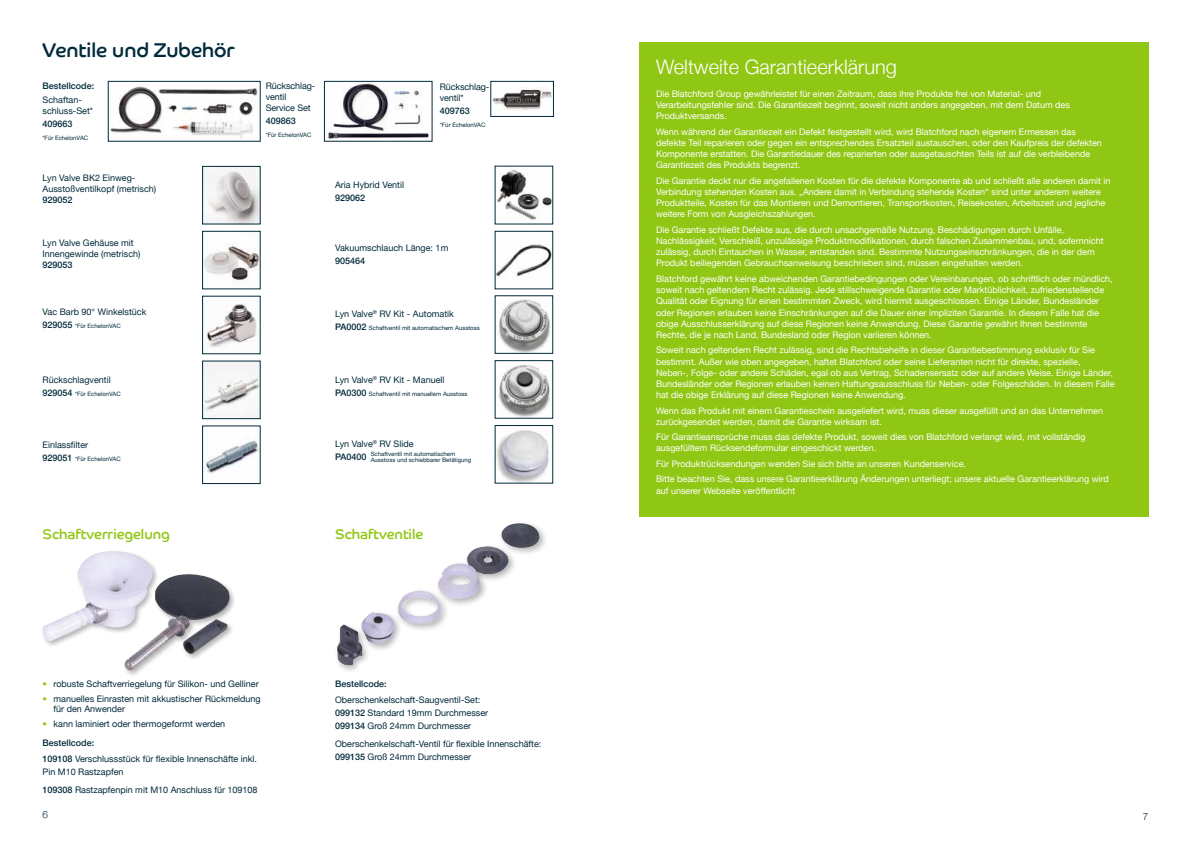
<style>
.page{position:relative;width:1191px;height:842px;background:#fff}
.page>*{position:absolute;margin:0;border:0;box-sizing:border-box;transform-origin:0 0}
.t1{font:300 20px "Helvetica Neue";color:#fff}
.t2{font:20px "Co Headline";color:#002a3a}
.t3{font:14px "Co Headline";color:#90c715}
.t4{font:300 10px "Helvetica Neue";color:#002a3a}
.t5{font:9px/11.2px "Helvetica Neue";color:#fff}
.t6{font:9px/10.8px "Helvetica Neue";color:#002a3a}
.t7{font:500 9px "Helvetica Neue";color:#002a3a}
.t8{font:6px/6px "Helvetica Neue";color:#002a3a}
.s1{font-weight:500;font-size:9px}
.s2{font-weight:500}
.s3{font-weight:500;color:#90c715}
</style>
<div class="page">
<div style="left:639px;top:42px;width:509px;height:474px;background:#90c715"></div>
<div style="left:334px;top:520px;width:214px;height:154px;background:#000;opacity:.3"></div>
<img style="left:466px;top:523px;width:73px;height:35px">
<div style="left:40px;top:549px;width:197px;height:128px;background:#000;opacity:.3"></div>
<img style="left:42px;top:551px;width:152px;height:119px">
<img style="left:209px;top:171px;width:49px;height:51px">
<div style="left:202px;top:166px;width:58px;height:58px;border:1px solid #002a3a"></div>
<img style="left:204px;top:243px;width:54px;height:39px">
<div style="left:202px;top:231px;width:58px;height:58px;border:1px solid #002a3a"></div>
<img style="left:204px;top:303px;width:54px;height:45px">
<img style="left:204px;top:363px;width:54px;height:49px">
<div style="left:202px;top:361px;width:58px;height:58px;border:1px solid #002a3a"></div>
<img style="left:205px;top:437px;width:53px;height:37px">
<div style="left:202px;top:426px;width:58px;height:58px;border:1px solid #002a3a"></div>
<img style="left:497px;top:244px;width:54px;height:33px">
<div style="left:495px;top:231px;width:58px;height:58px;border:1px solid #002a3a"></div>
<img style="left:498px;top:299px;width:53px;height:53px">
<div style="left:495px;top:296px;width:58px;height:58px;border:1px solid #002a3a"></div>
<img style="left:498px;top:364px;width:52px;height:52px">
<div style="left:495px;top:360px;width:58px;height:58px;border:1px solid #002a3a"></div>
<img style="left:497px;top:430px;width:52px;height:51px">
<div style="left:495px;top:425px;width:58px;height:58px;border:1px solid #002a3a"></div>
<img style="left:497px;top:169px;width:54px;height:51px">
<img style="left:492px;top:87px;width:59px;height:23px">
<div style="left:490px;top:81px;width:63px;height:36px;border:1px solid #002a3a"></div>
<img style="left:326px;top:83px;width:103px;height:56px">
<div style="left:324px;top:81px;width:108px;height:60px;border:1px solid #002a3a"></div>
<img style="left:110px;top:86px;width:148px;height:52px">
<div style="left:108px;top:81px;width:152px;height:60px;border:1px solid #002a3a"></div>
<h1 class="t2" style="left:43px;top:39px;width:194px">Ventile und Zubehör</h1>
<p class="t7" style="left:43px;top:79px;width:53px">Bestellcode:</p>
<p class="t6" style="left:43px;top:95px;width:52px">Schaftan&shy;schluss-Set*</p>
<p class="t7" style="left:43px;top:116px;width:32px">409663</p>
<p class="t8" style="left:43px;top:135px;width:47px">*Für EchelonVAC</p>
<p class="t6" style="left:43px;top:173px;width:115px">Lyn Valve BK2 Einweg-<br>Ausstoßventilkopf (metrisch)</p>
<p class="t7" style="left:43px;top:192px;width:32px">929052</p>
<p class="t6" style="left:43px;top:238px;width:100px">Lyn Valve Gehäuse mit<br>Innengewinde (metrisch)</p>
<p class="t7" style="left:43px;top:258px;width:32px">929053</p>
<p class="t6" style="left:43px;top:306px;width:105px">Vac Barb 90° Winkelstück</p>
<p class="t8" style="left:43px;top:323px;width:80px"><span class="s1">929055</span> *Für EchelonVAC</p>
<p class="t6" style="left:43px;top:375px;width:70px">Rückschlagventil</p>
<p class="t8" style="left:43px;top:391px;width:80px"><span class="s1">929054</span> *Für EchelonVAC</p>
<p class="t6" style="left:43px;top:440px;width:47px">Einlassfilter</p>
<p class="t8" style="left:43px;top:456px;width:80px"><span class="s1">929051</span> *Für EchelonVAC</p>
<p class="t6" style="left:266px;top:81px;width:51px">Rückschlag&shy;ventil<br>Service Set</p>
<p class="t7" style="left:266px;top:114px;width:32px">409863</p>
<p class="t8" style="left:266px;top:133px;width:47px">*Für EchelonVAC</p>
<p class="t6" style="left:335px;top:180px;width:71px">Aria Hybrid Ventil</p>
<p class="t7" style="left:335px;top:191px;width:32px">929062</p>
<p class="t6" style="left:440px;top:82px;width:51px">Rückschlag&shy;ventil*</p>
<p class="t7" style="left:440px;top:104px;width:32px">409763</p>
<p class="t8" style="left:440px;top:122px;width:47px">*Für EchelonVAC</p>
<p class="t6" style="left:335px;top:243px;width:115px">Vakuumschlauch Länge: 1m</p>
<p class="t7" style="left:335px;top:254px;width:32px">905464</p>
<p class="t6" style="left:335px;top:309px;width:120px">Lyn Valve<sup>®</sup> RV Kit - Automatik</p>
<p class="t8" style="left:335px;top:325px;width:146px"><span class="s1">PA0002</span> Schaftventil mit automatischem Ausstoss</p>
<p class="t6" style="left:335px;top:375px;width:111px">Lyn Valve<sup>®</sup> RV Kit - Manuell</p>
<p class="t8" style="left:335px;top:392px;width:134px"><span class="s1">PA0300</span> Schaftventil mit manuellem Ausstoss</p>
<p class="t6" style="left:335px;top:438px;width:80px;line-height:13px">Lyn Valve<sup>®</sup> RV Slide<br><span class="s2">PA0400</span></p>
<p class="t8" style="left:371px;top:451px;width:102px">Schaftventil mit automatischem<br>Ausstoss und schiebbarer Betätigung</p>
<h2 class="t3" style="left:43px;top:526px;width:129px">Schaftverriegelung</h2>
<h2 class="t3" style="left:335px;top:526px;width:90px">Schaftventile</h2>
<p class="t6" style="left:43px;top:679px;width:218px"><span class="s3">•</span> robuste Schaftverriegelung für Silikon- und Gelliner</p>
<p class="t6" style="left:54px;top:693px;width:209px;text-indent:-11px"><span class="s3">•</span> manuelles Einrasten mit akkustischer Rückmeldung für den Anwender</p>
<p class="t6" style="left:43px;top:715px;width:184px;line-height:18.7px"><span class="s3">•</span> kann laminiert oder thermogeformt werden<br><span class="s2">Bestellcode:</span></p>
<p class="t6" style="left:43px;top:752px;width:216px;line-height:13px"><span class="s2">109108</span> Verschlussstück für flexible Innenschäfte inkl.<br>Pin M10 Rastzapfen</p>
<p class="t6" style="left:43px;top:785px;width:216px"><span class="s2">109308</span> Rastzapfenpin mit M10 Anschluss für 109108</p>
<p class="t4" style="left:43px;top:806px;width:7px">6</p>
<p class="t7" style="left:335px;top:676px;width:53px">Bestellcode:</p>
<p class="t6" style="left:335px;top:693px;width:155px;line-height:13px">Oberschenkelschaft-Saugventil-Set:<br><span class="s2">099132</span> Standard 19mm Durchmesser<br><span class="s2">099134</span> Groß 24mm Durchmesser</p>
<p class="t6" style="left:335px;top:738px;width:208px;line-height:13px">Oberschenkelschaft-Ventil für flexible Innenschäfte:<br><span class="s2">099135</span> Groß 24mm Durchmesser</p>
<h1 class="t1" style="left:656px;top:51px;width:242px">Weltweite Garantieerklärung</h1>
<p class="t5" style="left:656px;top:89px;width:415px">Die Blatchford Group gewährleistet für einen Zeitraum, dass ihre Produkte frei von Material- und<br>Verarbeitungsfehler sind. Die Garantiezeit beginnt, soweit nicht anders angegeben, mit dem Datum des<br>Produktversands.</p>
<p class="t5" style="left:656px;top:127px;width:447px">Wenn während der Garantiezeit ein Defekt festgestellt wird, wird Blatchford nach eigenem Ermessen das defekte Teil reparieren oder gegen ein entsprechendes Ersatzteil austauschen, oder den Kaufpreis der defekten Komponente erstatten. Die Garantiedauer des reparierten oder ausgetauschten Teils ist auf die verbleibende Garantiezeit des Produkts begrenzt.</p>
<p class="t5" style="left:656px;top:176px;width:456px">Die Garantie deckt nur die angefallenen Kosten für die defekte Komponente ab und schließt alle anderen damit in Verbindung stehenden Kosten aus. „Andere damit in Verbindung stehende Kosten“ sind unter anderem weitere Produktteile, Kosten für das Montieren und Demontieren, Transportkosten, Reisekosten, Arbeitszeit und jegliche weitere Form von Ausgleichszahlungen.</p>
<p class="t5" style="left:656px;top:225px;width:449px">Die Garantie schließt Defekte aus, die durch unsachgemäße Nutzung, Beschädigungen durch Unfälle, Nachlässigkeit, Verschleiß, unzulässige Produktmodifikationen, durch falschen Zusammenbau, und, sofernnicht zulässig, durch Eintauchen in Wasser, entstanden sind. Bestimmte Nutzungseinschränkungen, die in der dem Produkt beiliegenden Gebrauchsanweisung beschrieben sind, müssen eingehalten werden.</p>
<p class="t5" style="left:656px;top:274px;width:458px">Blatchford gewährt keine abweichenden Garantiebedingungen oder Vereinbarungen, ob schriftlich oder mündlich, soweit nach geltendem Recht zulässig. Jede stillschweigende Garantie oder Marktüblichkeit, zufriedenstellende Qualität oder Eignung für einen bestimmten Zweck, wird hiermit ausgeschlossen. Einige Länder, Bundesländer oder Regionen erlauben keine Einschränkungen auf die Dauer einer impliziten Garantie. In diesem Falle hat die obige Ausschlusserklärung auf diese Regionen keine Anwendung. Diese Garantie gewährt Ihnen bestimmte Rechte, die je nach Land, Bundesland oder Region variieren können.</p>
<p class="t5" style="left:656px;top:345px;width:460px">Soweit nach geltendem Recht zulässig, sind die Rechtsbehelfe in dieser Garantiebestimmung exklusiv für Sie bestimmt. Außer wie oben angegeben, haftet Blatchford oder seine Lieferanten nicht für direkte, spezielle, Neben-, Folge- oder andere Schäden, egal ob aus Vertrag, Schadensersatz oder auf andere Weise. Einige Länder, Bundesländer oder Regionen erlauben keinen Haftungsausschluss für Neben- oder Folgeschäden. In diesem Falle hat die obige Erklärung auf diese Regionen keine Anwendung.</p>
<p class="t5" style="left:656px;top:405px;width:448px">Wenn das Produkt mit einem Garantieschein ausgeliefert wird, muss dieser ausgefüllt und an das Unternehmen zurückgesendet werden, damit die Garantie wirksam ist.</p>
<p class="t5" style="left:656px;top:432px;width:431px">Für Garantieansprüche muss das defekte Produkt, soweit dies von Blatchford verlangt wird, mit vollständig ausgefülltem Rücksendeformular eingeschickt werden.</p>
<p class="t5" style="left:656px;top:456px;width:454px;line-height:15.5px">Für Produktrücksendungen wenden Sie sich bitte an unseren Kundenservice.<br>Bitte beachten Sie, dass unsere Garantieerklärung Änderungen unterliegt; unsere aktuelle Garantieerklärung wird</p>
<p class="t5" style="left:656px;top:485px;width:141px">auf unserer Webseite veröffentlicht</p>
<p class="t4" style="left:1142px;top:808px;width:7px">7</p>
</div>
